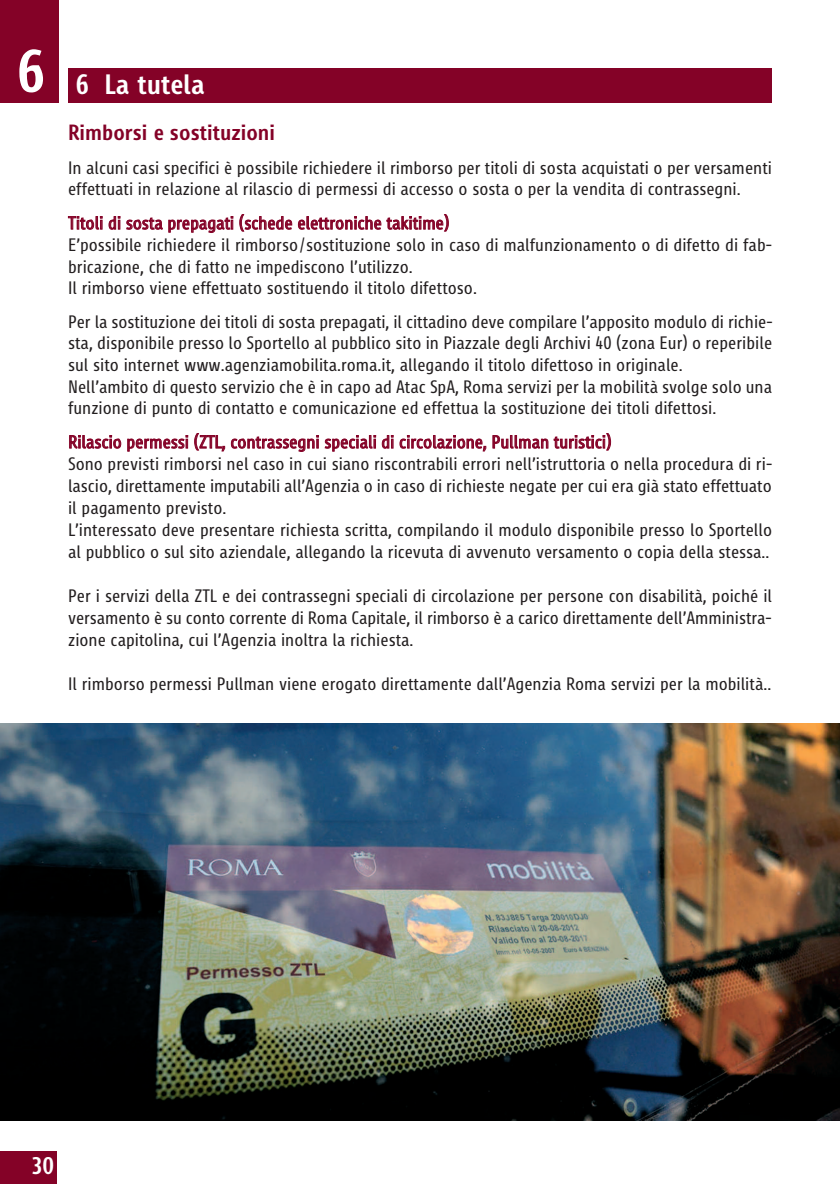
<style>
.page{position:relative;width:840px;height:1191px;background:#fff}
.page>*{position:absolute;margin:0;border:0;box-sizing:border-box;transform-origin:0 0}
.t1{font:700 28px "Urbs Display";color:#fff}
.t2{font:700 24px "Urbs Display";color:#fff}
.t3{font:700 22px "Urbs Display";color:#840227}
.t4{font:18px/21.6px "Urbs Display";color:#231f20}
.t5{font:18px "Urbs Display";color:#840227}
.s1{font-size:60px}
</style>
<div class="page">
<div style="left:0;top:1151px;width:57px;height:32px;background:#840227"></div>
<div style="left:0;top:0;width:58px;height:102px;background:#840227"></div>
<div style="left:68px;top:68px;width:703px;height:34px;background:#840227"></div>
<img style="left:0;top:723px;width:839px;height:398px">
<h1 class="t1" style="left:17px;top:70px;width:189px"><span class="s1">6</span> 6 La tutela</h1>
<p class="t3" style="left:68px;top:121px;width:208px">Rimborsi e sostituzioni</p>
<p class="t4" style="left:68px;top:157px;width:705px">In alcuni casi specifici è possibile richiedere il rimborso per titoli di sosta acquistati o per versamenti effettuati in relazione al rilascio di permessi di accesso o sosta o per la vendita di contrassegni.</p>
<p class="t5" style="left:68px;top:214px;width:382px">Titoli di sosta prepagati (schede elettroniche takitime)</p>
<p class="t4" style="left:68px;top:234px;width:705px">E’possibile richiedere il rimborso/sostituzione solo in caso di malfunzionamento o di difetto di fab&shy;bricazione, che di fatto ne impediscono l’utilizzo.<br>Il rimborso viene effettuato sostituendo il titolo difettoso.</p>
<p class="t4" style="left:68px;top:311px;width:705px">Per la sostituzione dei titoli di sosta prepagati, il cittadino deve compilare l’apposito modulo di richie&shy;sta, disponibile presso lo Sportello al pubblico sito in Piazzale degli Archivi 40 (zona Eur) o reperibile sul sito internet www.agenziamobilita.roma.it, allegando il titolo difettoso in originale.<br>Nell’ambito di questo servizio che è in capo ad Atac SpA, Roma servizi per la mobilità svolge solo una funzione di punto di contatto e comunicazione ed effettua la sostituzione dei titoli difettosi.</p>
<p class="t5" style="left:68px;top:433px;width:544px">Rilascio permessi (ZTL, contrassegni speciali di circolazione, Pullman turistici)</p>
<p class="t4" style="left:68px;top:453px;width:705px">Sono previsti rimborsi nel caso in cui siano riscontrabili errori nell’istruttoria o nella procedura di ri&shy;lascio, direttamente imputabili all’Agenzia o in caso di richieste negate per cui era già stato effettuato il pagamento previsto.<br>L’interessato deve presentare richiesta scritta, compilando il modulo disponibile presso lo Sportello al pubblico o sul sito aziendale, allegando la ricevuta di avvenuto versamento o copia della stessa..</p>
<p class="t4" style="left:68px;top:585px;width:705px;text-align:justify">Per i servizi della ZTL e dei contrassegni speciali di circolazione per persone con disabilità, poiché il versamento è su conto corrente di Roma Capitale, il rimborso è a carico direttamente dell’Amministra&shy;zione capitolina, cui l’Agenzia inoltra la richiesta.</p>
<p class="t4" style="left:68px;top:674px;width:704px">Il rimborso permessi Pullman viene erogato direttamente dall’Agenzia Roma servizi per la mobilità..</p>
<h2 class="t2" style="left:32px;top:1152px;width:23px">30</h2>
</div>
